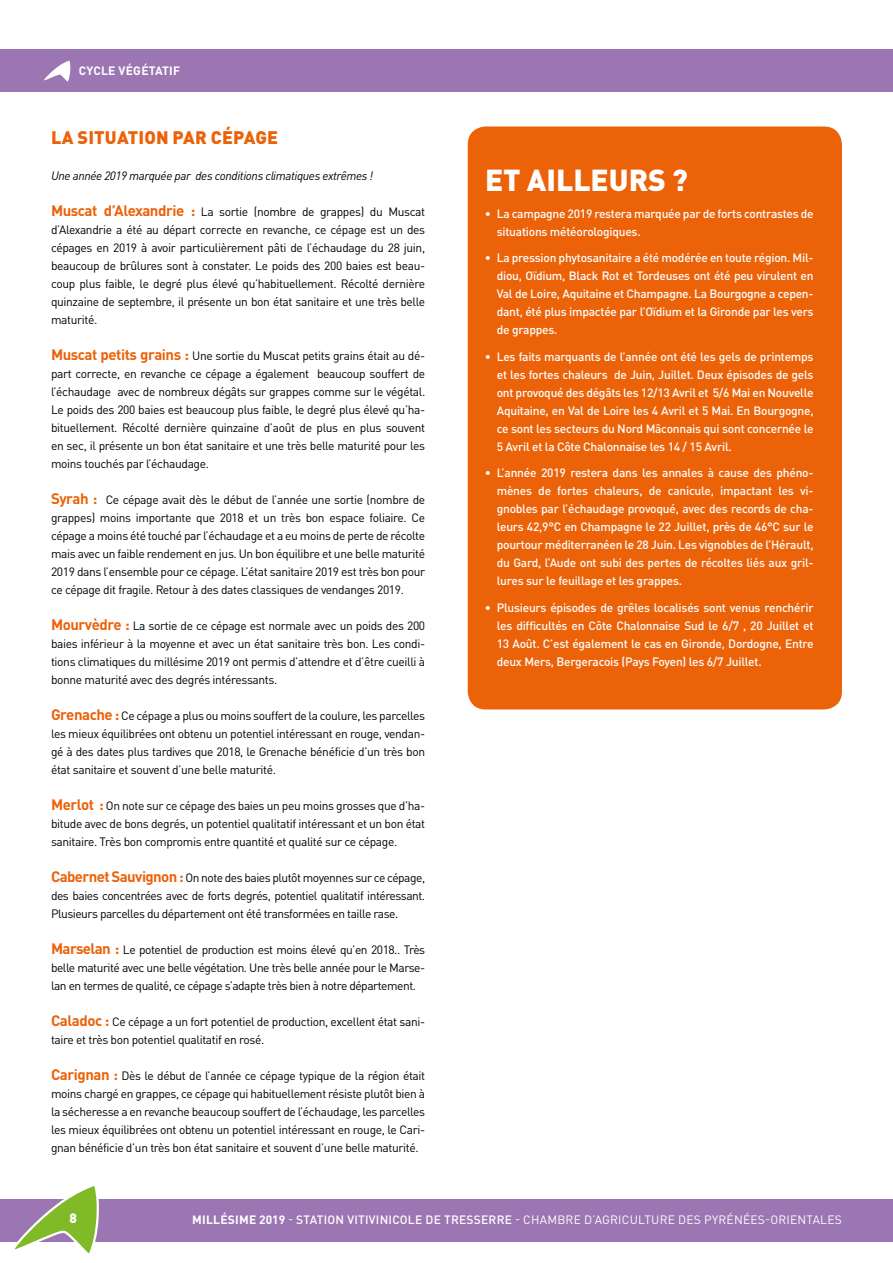
<style>
.page{position:relative;width:893px;height:1263px;background:#fff}
.page>*{position:absolute;margin:0;border:0;box-sizing:border-box;transform-origin:0 0}
.t1{font:900 30px "DIN Pro";color:#fff}
.t2{font:900 18px "DIN Pro";letter-spacing:.01em;color:#eb6209}
.t3{font:900 13.5px "DIN Pro";color:#fff}
.t4{font:12px/18px "DIN Pro";letter-spacing:-.03em;color:#000;text-align:justify}
.t5{font:500 12px/18px "DIN Pro";letter-spacing:-.02em;color:#fff;text-align:justify}
.t6{font:12px "DIN Pro";letter-spacing:.02em;color:#fff}
.t7{font:italic 12px "DIN Pro";letter-spacing:-.03em;color:#000}
.t8{font:700 12px "DIN Pro";letter-spacing:.02em;color:#fff}
.s1{font-weight:700;font-size:15px;color:#eb6209}
.s2{font-weight:700}
.s3{font-weight:500}
</style>
<div class="page">
<div style="left:0;top:50px;width:893px;height:42px;background:#9b76b2"></div>
<div style="left:0;top:1199px;width:893px;height:42px;background:#9b76b2"></div>
<svg style="left:44px;top:61px;width:26px;height:21px"></svg>
<svg style="left:11px;top:1186px;width:89px;height:68px"></svg>
<div style="left:468px;top:126px;width:374px;height:583px;background:#eb6209;border-radius:18px"></div>
<p class="t8" style="left:79px;top:61px;width:103px">CYCLE VÉGÉTATIF</p>
<h2 class="t2" style="left:51px;top:122px;width:229px">LA SITUATION PAR CÉPAGE</h2>
<p class="t7" style="left:51px;top:166px;width:324px">Une année 2019 marquée par des conditions climatiques extrêmes !</p>
<p class="t4" style="left:51px;top:201px;width:376px"><span class="s1">Muscat d’Alexandrie :</span> La sortie (nombre de grappes) du Muscat d’Alexandrie a été au départ correcte en revanche, ce cépage est un des cépages en 2019 à avoir particulièrement pâti de l’échaudage du 28 juin, beaucoup de brûlures sont à constater. Le poids des 200 baies est beau&shy;coup plus faible, le degré plus élevé qu’habituellement. Récolté dernière quinzaine de septembre, il présente un bon état sanitaire et une très belle maturité.</p>
<p class="t4" style="left:51px;top:345px;width:376px"><span class="s1">Muscat petits grains :</span> Une sortie du Muscat petits grains était au dé&shy;part correcte, en revanche ce cépage a également beaucoup souffert de l’échaudage avec de nombreux dégâts sur grappes comme sur le végétal.<br>Le poids des 200 baies est beaucoup plus faible, le degré plus élevé qu’ha&shy;bituellement. Récolté dernière quinzaine d’août de plus en plus souvent en sec, il présente un bon état sanitaire et une très belle maturité pour les moins touchés par l’échaudage.</p>
<p class="t4" style="left:51px;top:489px;width:376px"><span class="s1">Syrah :</span> Ce cépage avait dès le début de l’année une sortie (nombre de grappes) moins importante que 2018 et un très bon espace foliaire. Ce cépage a moins été touché par l’échaudage et a eu moins de perte de récolte mais avec un faible rendement en jus. Un bon équilibre et une belle maturité 2019 dans l’ensemble pour ce cépage. L’état sanitaire 2019 est très bon pour ce cépage dit fragile. Retour à des dates classiques de vendanges 2019.</p>
<p class="t4" style="left:51px;top:615px;width:376px"><span class="s1">Mourvèdre :</span> La sortie de ce cépage est normale avec un poids des 200 baies inférieur à la moyenne et avec un état sanitaire très bon. Les condi&shy;tions climatiques du millésime 2019 ont permis d’attendre et d’être cueilli à bonne maturité avec des degrés intéressants.</p>
<p class="t4" style="left:51px;top:705px;width:376px"><span class="s1">Grenache :</span> Ce cépage a plus ou moins souffert de la coulure, les parcelles les mieux équilibrées ont obtenu un potentiel intéressant en rouge, vendan&shy;gé à des dates plus tardives que 2018, le Grenache bénéficie d’un très bon état sanitaire et souvent d’une belle maturité.</p>
<p class="t4" style="left:51px;top:795px;width:376px"><span class="s1">Merlot :</span> On note sur ce cépage des baies un peu moins grosses que d’ha&shy;bitude avec de bons degrés, un potentiel qualitatif intéressant et un bon état sanitaire. Très bon compromis entre quantité et qualité sur ce cépage.</p>
<p class="t4" style="left:51px;top:867px;width:376px"><span class="s1">Cabernet Sauvignon :</span> On note des baies plutôt moyennes sur ce cépage, des baies concentrées avec de forts degrés, potentiel qualitatif intéressant.<br>Plusieurs parcelles du département ont été transformées en taille rase.</p>
<p class="t4" style="left:51px;top:939px;width:376px"><span class="s1">Marselan :</span> Le potentiel de production est moins élevé qu’en 2018.. Très belle maturité avec une belle végétation. Une très belle année pour le Marse&shy;lan en termes de qualité, ce cépage s’adapte très bien à notre département.</p>
<p class="t4" style="left:51px;top:1011px;width:376px"><span class="s1">Caladoc :</span> Ce cépage a un fort potentiel de production, excellent état sani&shy;taire et très bon potentiel qualitatif en rosé.</p>
<p class="t4" style="left:51px;top:1065px;width:376px"><span class="s1">Carignan :</span> Dès le début de l’année ce cépage typique de la région était moins chargé en grappes, ce cépage qui habituellement résiste plutôt bien à la sécheresse a en revanche beaucoup souffert de l’échaudage, les parcelles les mieux équilibrées ont obtenu un potentiel intéressant en rouge, le Cari&shy;gnan bénéficie d’un très bon état sanitaire et souvent d’une belle maturité.</p>
<h1 class="t1" style="left:485px;top:155px;width:204px">ET AILLEURS ?</h1>
<p class="t5" style="left:497px;top:203px;width:318px;text-indent:-12px">• La campagne 2019 restera marquée par de forts contrastes de situations météorologiques.</p>
<p class="t5" style="left:497px;top:248px;width:318px;text-indent:-12px">• La pression phytosanitaire a été modérée en toute région. Mil&shy;diou, Oïdium, Black Rot et Tordeuses ont été peu virulent en Val de Loire, Aquitaine et Champagne. La Bourgogne a cepen&shy;dant, été plus impactée par l’Oïdium et la Gironde par les vers de grappes.</p>
<p class="t5" style="left:497px;top:346px;width:318px;text-indent:-12px">• Les faits marquants de l’année ont été les gels de printemps et les fortes chaleurs de Juin, Juillet. Deux épisodes de gels ont provoqué des dégâts les 12/13 Avril et 5/6 Mai en Nouvelle Aquitaine, en Val de Loire les 4 Avril et 5 Mai. En Bourgogne, ce sont les secteurs du Nord Mâconnais qui sont concernée le 5 Avril et la Côte Chalonnaise les 14 / 15 Avril.</p>
<p class="t5" style="left:497px;top:463px;width:318px;text-indent:-12px">• L’année 2019 restera dans les annales à cause des phéno&shy;mènes de fortes chaleurs, de canicule, impactant les vi&shy;gnobles par l’échaudage provoqué, avec des records de cha&shy;leurs 42,9°C en Champagne le 22 Juillet, près de 46°C sur le pourtour méditerranéen le 28 Juin. Les vignobles de l’Hérault, du Gard, l’Aude ont subi des pertes de récoltes liés aux gril&shy;lures sur le feuillage et les grappes.</p>
<p class="t5" style="left:497px;top:597px;width:318px;text-indent:-12px">• Plusieurs épisodes de grêles localisés sont venus renchérir les difficultés en Côte Chalonnaise Sud le 6/7 , 20 Juillet et 13 Août. C’est également le cas en Gironde, Dordogne, Entre deux Mers, Bergeracois (Pays Foyen) les 6/7 Juillet.</p>
<p class="t3" style="left:70px;top:1206px;width:9px">8</p>
<p class="t6" style="left:192px;top:1210px;width:651px"><span class="s2">MILLÉSIME 2019</span> - <span class="s3">STATION VITIVINICOLE DE TRESSERRE</span> - CHAMBRE D’AGRICULTURE DES PYRÉNÉES-ORIENTALES</p>
</div>
